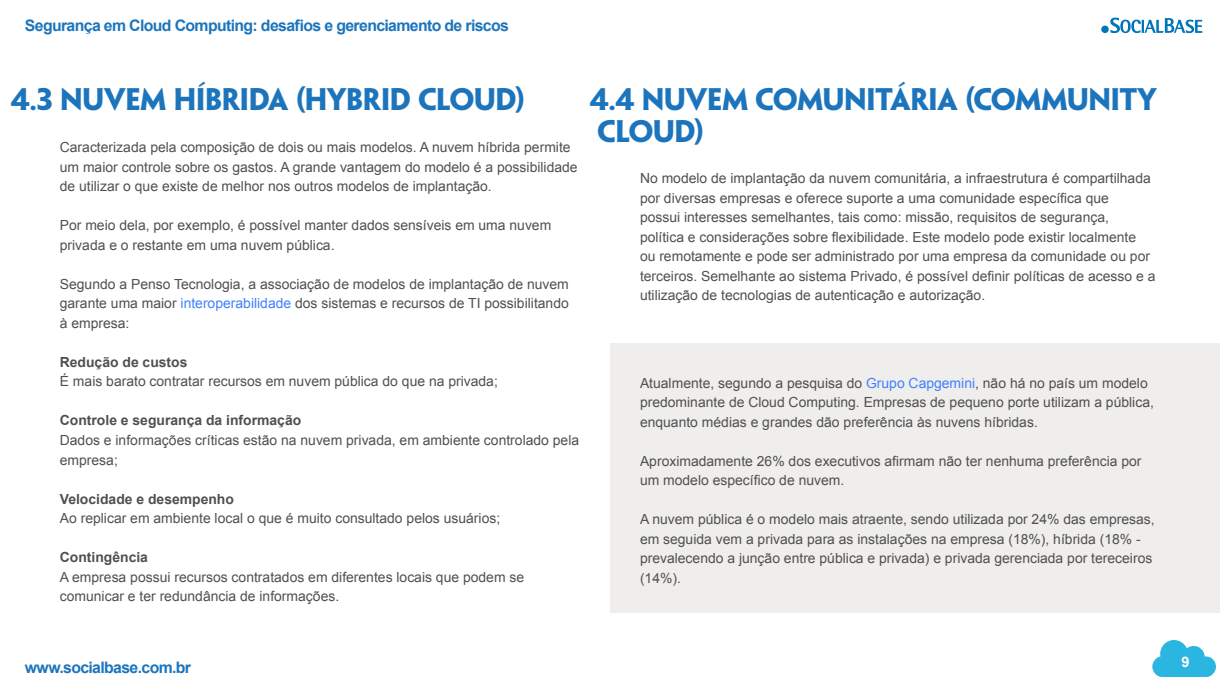
<style>
.page{position:relative;width:1220px;height:686px;background:#fff}
.page>*{position:absolute;margin:0;border:0;box-sizing:border-box;transform-origin:0 0}
.t1{font:700 28px/32px "Penumbra Flare Std";letter-spacing:-.03em;color:#1c75bc}
.t2{font:700 15.8px "Arial";letter-spacing:-.04em;color:#1c75bc}
.t3{font:700 14.6px "Arial";color:#fff}
.t4{font:13.9px/19.5px "Arial";color:#505050}
.t5{font:700 13.9px "Arial";color:#505050}
.s1{color:#4080ff}
</style>
<div class="page">
<svg style="left:1152px;top:640px;width:64px;height:37px"></svg>
<div style="left:1101px;top:26px;width:8px;height:7px;background:#0075b8;border-radius:50%"></div>
<svg style="left:1110px;top:18px;width:92px;height:15px"></svg>
<div style="left:610px;top:343px;width:610px;height:270px;background:#efeeed"></div>
<p class="t2" style="left:25px;top:15px;width:485px">Segurança em Cloud Computing: desafios e gerenciamento de riscos</p>
<h1 class="t1" style="left:11px;top:83px;width:516px">4.3 NUVEM HÍBRIDA (HYBRID CLOUD)</h1>
<p class="t4" style="left:60px;top:138px;width:519px">Caracterizada pela composição de dois ou mais modelos. A nuvem híbrida permite um maior controle sobre os gastos. A grande vantagem do modelo é a possibilidade de utilizar o que existe de melhor nos outros modelos de implantação.</p>
<p class="t4" style="left:60px;top:216px;width:493px">Por meio dela, por exemplo, é possível manter dados sensíveis em uma nuvem privada e o restante em uma nuvem pública.</p>
<p class="t4" style="left:60px;top:274px;width:511px;text-align:justify">Segundo a Penso Tecnologia, a associação de modelos de implantação de nuvem garante uma maior <span class="s1">interoperabilidade</span> dos sistemas e recursos de TI possibilitando à empresa:</p>
<p class="t5" style="left:60px;top:353px;width:129px">Redução de custos</p>
<p class="t4" style="left:60px;top:372px;width:440px">É mais barato contratar recursos em nuvem pública do que na privada;</p>
<p class="t5" style="left:60px;top:411px;width:243px">Controle e segurança da informação</p>
<p class="t4" style="left:60px;top:431px;width:521px">Dados e informações críticas estão na nuvem privada, em ambiente controlado pela empresa;</p>
<p class="t5" style="left:60px;top:489px;width:176px">Velocidade e desempenho</p>
<p class="t4" style="left:60px;top:509px;width:442px">Ao replicar em ambiente local o que é muito consultado pelos usuários;</p>
<p class="t5" style="left:60px;top:548px;width:90px">Contingência</p>
<p class="t4" style="left:60px;top:567px;width:466px">A empresa possui recursos contratados em diferentes locais que podem se comunicar e ter redundância de informações.</p>
<h1 class="t1" style="left:590px;top:83px;width:569px">4.4 NUVEM COMUNITÁRIA (COMMUNITY<br>CLOUD)</h1>
<p class="t4" style="left:640px;top:169px;width:517px">No modelo de implantação da nuvem comunitária, a infraestrutura é compartilhada por diversas empresas e oferece suporte a uma comunidade específica que<br>possui interesses semelhantes, tais como: missão, requisitos de segurança, política e considerações sobre flexibilidade. Este modelo pode existir localmente<br>ou remotamente e pode ser administrado por uma empresa da comunidade ou por terceiros. Semelhante ao sistema Privado, é possível definir políticas de acesso e a utilização de tecnologias de autenticação e autorização.</p>
<p class="t4" style="left:640px;top:373px;width:515px">Atualmente, segundo a pesquisa do <span class="s1">Grupo Capgemini</span>, não há no país um modelo predominante de Cloud Computing. Empresas de pequeno porte utilizam a pública, enquanto médias e grandes dão preferência às nuvens híbridas.</p>
<p class="t4" style="left:640px;top:451px;width:503px">Aproximadamente 26% dos executivos afirmam não ter nenhuma preferência por um modelo específico de nuvem.</p>
<p class="t4" style="left:640px;top:510px;width:516px">A nuvem pública é o modelo mais atraente, sendo utilizada por 24% das empresas, em seguida vem a privada para as instalações na empresa (18%), híbrida (18% - prevalecendo a junção entre pública e privada) e privada gerenciada por tereceiros (14%).</p>
<p class="t2" style="left:25px;top:656px;width:168px">www.socialbase.com.br</p>
<p class="t3" style="left:1182px;top:652px;width:10px">9</p>
</div>
